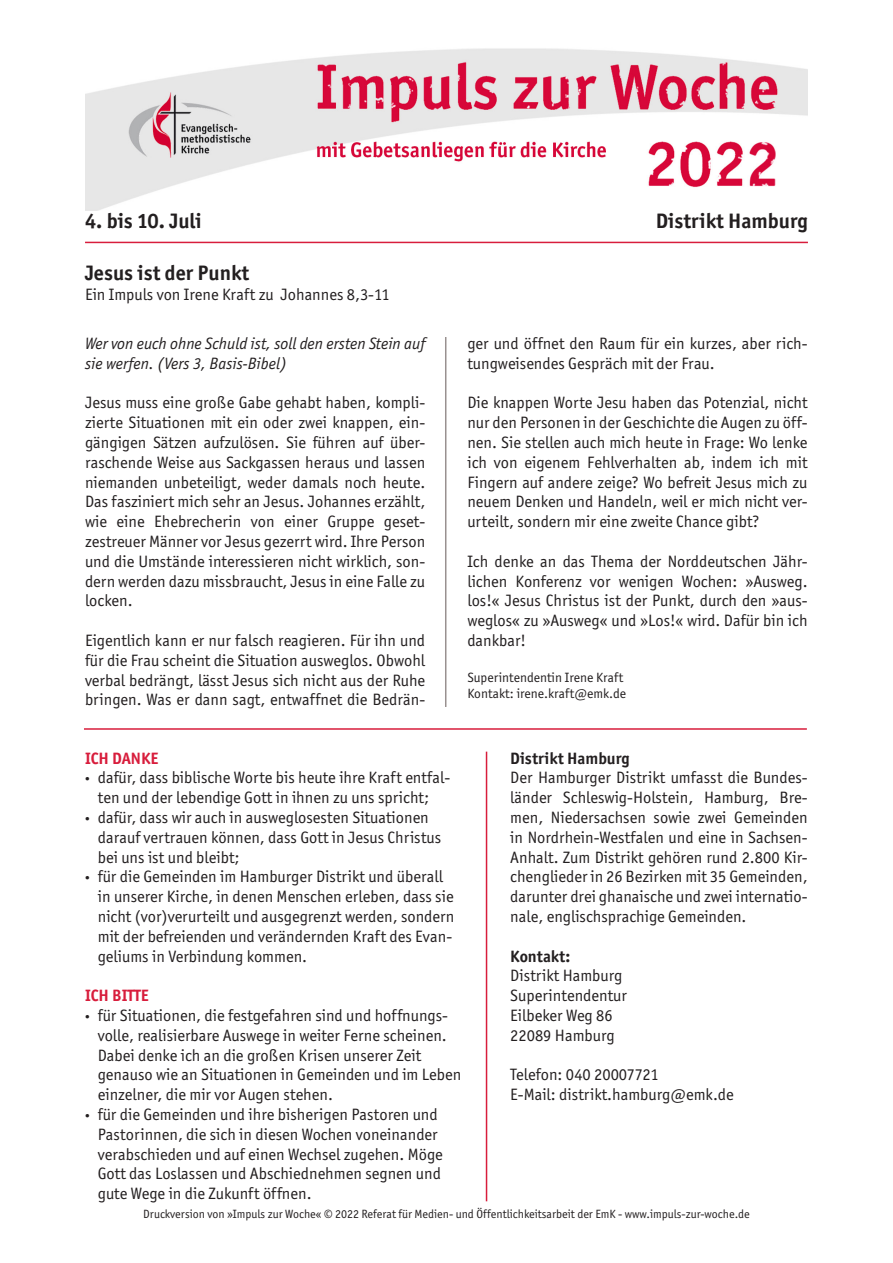
<style>
.page{position:relative;width:893px;height:1263px;background:#fff}
.page>*{position:absolute;margin:0;border:0;box-sizing:border-box;transform-origin:0 0}
.t1{font:700 21px "Officina Sans ITC Std";color:#231f20}
.t2{font:16.5px/19.8px "Officina Sans ITC Std";color:#231f20}
.t3{font:italic 16.5px/19.8px "Officina Sans ITC Std";color:#231f20}
.t4{font:700 16.5px "Officina Sans ITC Std";color:#231f20}
.t5{font:700 16.5px "Officina Sans ITC Std";color:#d81d3c}
.t6{font:13.5px/16.2px "Officina Sans ITC Std";color:#231f20}
.t7{font:12px "Officina Sans ITC Std";color:#231f20}
.s1{font-family:"Myriad Pro"}
</style>
<div class="page">
<img style="left:85px;top:48px;width:723px;height:163px">
<hr style="left:84px;top:728px;width:723px;height:2px;background:#d81d3c">
<hr style="left:486px;top:752px;width:1px;height:449px;background:#d81d3c">
<hr style="left:85px;top:242px;width:723px;height:1px;background:#d81d3c">
<hr style="left:445px;top:337px;width:1px;height:370px;background:#999190">
<p class="t1" style="left:85px;top:208px;width:118px">4. bis 10. Juli</p>
<p class="t1" style="left:656px;top:208px;width:154px">Distrikt Hamburg</p>
<p class="t1" style="left:85px;top:260px;width:166px">Jesus ist der Punkt</p>
<p class="t2" style="left:85px;top:284px;width:306px">Ein Impuls von Irene Kraft zu Johannes 8,3-11</p>
<p class="t3" style="left:85px;top:334px;width:342px">Wer von euch ohne Schuld ist, soll den ersten Stein auf sie werfen. (Vers 3, Basis-Bibel)</p>
<p class="t2" style="left:85px;top:393px;width:342px;text-align:justify">Jesus muss eine große Gabe gehabt haben, kompli&shy;zierte Situationen mit ein oder zwei knappen, ein&shy;gängigen Sätzen aufzulösen. Sie führen auf über&shy;raschende Weise aus Sackgassen heraus und lassen niemanden unbeteiligt, weder damals noch heute.<br>Das fasziniert mich sehr an Jesus. Johannes erzählt, wie eine Ehebrecherin von einer Gruppe geset&shy;zestreuer Männer vor Jesus gezerrt wird. Ihre Person und die Umstände interessieren nicht wirklich, son&shy;dern werden dazu missbraucht, Jesus in eine Falle zu locken.</p>
<p class="t2" style="left:85px;top:630px;width:342px;text-align:justify">Eigentlich kann er nur falsch reagieren. Für ihn und für die Frau scheint die Situation ausweglos. Obwohl verbal bedrängt, lässt Jesus sich nicht aus der Ruhe bringen. Was er dann sagt, entwaffnet die Bedrän-</p>
<p class="t2" style="left:467px;top:333px;width:342px">ger und öffnet den Raum für ein kurzes, aber rich&shy;tungweisendes Gespräch mit der Frau.</p>
<p class="t2" style="left:467px;top:393px;width:342px;text-align:justify">Die knappen Worte Jesu haben das Potenzial, nicht nur den Personen in der Geschichte die Augen zu öff&shy;nen. Sie stellen auch mich heute in Frage: Wo lenke ich von eigenem Fehlverhalten ab, indem ich mit Fingern auf andere zeige? Wo befreit Jesus mich zu neuem Denken und Handeln, weil er mich nicht ver&shy;urteilt, sondern mir eine zweite Chance gibt?</p>
<p class="t2" style="left:467px;top:551px;width:342px;text-align:justify">Ich denke an das Thema der Norddeutschen Jähr&shy;lichen Konferenz vor wenigen Wochen: »Ausweg. los!« Jesus Christus ist der Punkt, durch den »aus&shy;weglos« zu »Ausweg« und »Los!« wird. Dafür bin ich dankbar!</p>
<p class="t6" style="left:467px;top:669px;width:160px">Superintendentin Irene Kraft<br>Kontakt: irene.kraft@emk.de</p>
<p class="t5" style="left:85px;top:748px;width:75px">ICH DANKE</p>
<p class="t2" style="left:85px;top:768px;width:367px;text-align:center"><span class="s1">•</span> dafür, dass biblische Worte bis heute ihre Kraft entfal&shy;ten und der lebendige Gott in ihnen zu uns spricht;</p>
<p class="t2" style="left:98px;top:807px;width:345px;text-indent:-13px"><span class="s1">•</span> dafür, dass wir auch in ausweglosesten Situationen darauf vertrauen können, dass Gott in Jesus Christus bei uns ist und bleibt;</p>
<p class="t2" style="left:98px;top:867px;width:358px;text-indent:-13px"><span class="s1">•</span> für die Gemeinden im Hamburger Distrikt und überall in unserer Kirche, in denen Menschen erleben, dass sie nicht (vor)verurteilt und ausgegrenzt werden, sondern mit der befreienden und verändernden Kraft des Evan&shy;geliums in Verbindung kommen.</p>
<p class="t5" style="left:85px;top:985px;width:65px">ICH BITTE</p>
<p class="t2" style="left:98px;top:1005px;width:365px;text-indent:-13px"><span class="s1">•</span> für Situationen, die festgefahren sind und hoffnungs&shy;volle, realisierbare Auswege in weiter Ferne scheinen.<br>Dabei denke ich an die großen Krisen unserer Zeit genauso wie an Situationen in Gemeinden und im Leben einzelner, die mir vor Augen stehen.</p>
<p class="t2" style="left:98px;top:1104px;width:346px;text-indent:-13px"><span class="s1">•</span> für die Gemeinden und ihre bisherigen Pastoren und Pastorinnen, die sich in diesen Wochen voneinander verabschieden und auf einen Wechsel zugehen. Möge Gott das Loslassen und Abschiednehmen segnen und gute Wege in die Zukunft öffnen.</p>
<p class="t4" style="left:510px;top:748px;width:121px">Distrikt Hamburg</p>
<p class="t2" style="left:510px;top:768px;width:299px;text-align:justify">Der Hamburger Distrikt umfasst die Bundes&shy;länder Schleswig-Holstein, Hamburg, Bre&shy;men, Niedersachsen sowie zwei Gemeinden in Nordrhein-Westfalen und eine in Sachsen-Anhalt. Zum Distrikt gehören rund 2.800 Kir&shy;chenglieder in 26 Bezirken mit 35 Gemeinden, darunter drei ghanaische und zwei internatio&shy;nale, englischsprachige Gemeinden.</p>
<p class="t4" style="left:510px;top:946px;width:61px">Kontakt:</p>
<p class="t2" style="left:510px;top:966px;width:118px">Distrikt Hamburg<br>Superintendentur<br>Eilbeker Weg 86<br>22089 Hamburg</p>
<p class="t2" style="left:510px;top:1065px;width:225px">Telefon: 040 20007721<br>E-Mail: distrikt.hamburg@emk.de</p>
<p class="t7" style="left:143px;top:1207px;width:608px">Druckversion von »Impuls zur Woche« © 2022 Referat für Medien- und Öffentlichkeitsarbeit der EmK - www.impuls-zur-woche.de</p>
</div>
